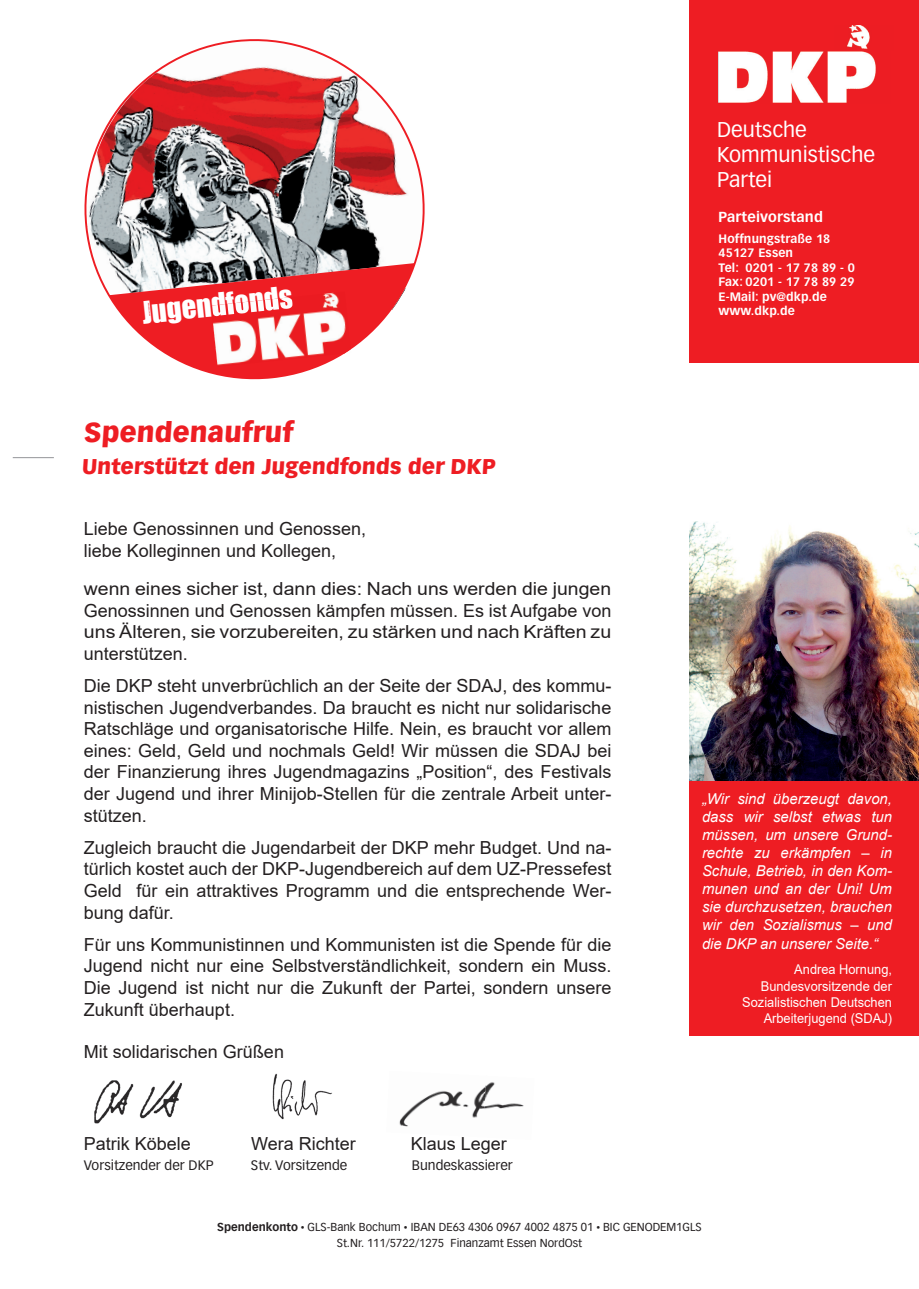
<style>
.page{position:relative;width:919px;height:1289px;background:#fff}
.page>*{position:absolute;margin:0;border:0;box-sizing:border-box;transform-origin:0 0}
.t1{font:28.8px "Impacted";color:#fff}
.t2{font:900 27px "Vectora LT Std";color:#ee1d23}
.t3{font:900 21px "Vectora LT Std";color:#ee1d23}
.t4{font:21px/25.2px "Vectora LT Std";color:#fff}
.t5{font:18px/21.6px "Arial";color:#231f20;text-align:justify}
.t6{font:18px/21.6px "Arial";color:#231f20;text-align:justify;scale:1.08 1}
.t7{font:italic 15px/18.1px "Arial";color:#fff;text-align:justify}
.t8{font:700 14.25px "Vectora LT Std";letter-spacing:.01em;color:#fff}
.t9{font:13.5px/16.2px "Arial";color:#fff;text-align:right;scale:.95 1}
.t10{font:13.5px "Vectora LT Std";color:#231f20}
.t11{font:700 12px/14.4px "Vectora LT Std";letter-spacing:.01em;color:#fff}
.t12{font:11.25px/15.9px "Vectora LH";color:#231f20;text-align:center}
.s1{font-weight:700}
.s2{font-size:7.5px}
</style>
<div class="page">
<img style="left:399px;top:1088px;width:84px;height:39px">
<img style="left:483px;top:1082px;width:41px;height:27px">
<hr style="left:13px;top:457px;width:41px;height:1px;background:#939598">
<img style="left:94px;top:1080px;width:88px;height:44px">
<div style="left:689px;top:0;width:229px;height:363px;background:#ee1d23"></div>
<img style="left:718px;top:51px;width:158px;height:52px">
<img style="left:847px;top:25px;width:23px;height:24px">
<img style="left:272px;top:1073px;width:60px;height:47px">
<svg style="left:84px;top:39px;width:341px;height:234px"></svg>
<svg style="left:97px;top:262px;width:328px;height:118px"></svg>
<img style="left:211px;top:297px;width:82px;height:22px">
<div style="left:689px;top:780px;width:229px;height:255px;background:#ee1d23"></div>
<img style="left:689px;top:521px;width:229px;height:259px">
<h1 class="t1" style="left:140px;top:290px;width:152px;rotate:-6deg">Jugendfonds</h1>
<h2 class="t2" style="left:84px;top:415px;width:211px">Spendenaufruf</h2>
<p class="t3" style="left:81px;top:453px;width:417px">Unterstützt den Jugendfonds der DKP</p>
<p class="t5" style="left:84px;top:518px;width:284px">Liebe Genossinnen und Genossen, liebe Kolleginnen und Kollegen,</p>
<p class="t6" style="left:84px;top:578px;width:490px">wenn eines sicher ist, dann dies: Nach uns werden die jungen Genossinnen und Genossen kämpfen müssen. Es ist Aufgabe von uns Älteren, sie vorzubereiten, zu stärken und nach Kräften zu unterstützen.</p>
<p class="t5" style="left:84px;top:674px;width:529px">Die DKP steht unverbrüchlich an der Seite der SDAJ, des kommu&shy;nistischen Jugendverbandes. Da braucht es nicht nur solidarische Ratschläge und organisatorische Hilfe. Nein, es braucht vor allem eines: Geld, Geld und nochmals Geld! Wir müssen die SDAJ bei der Finanzierung ihres Jugendmagazins „Position“, des Festivals der Jugend und ihrer Minijob-Stellen für die zentrale Arbeit unter&shy;stützen.</p>
<p class="t5" style="left:84px;top:836px;width:529px">Zugleich braucht die Jugendarbeit der DKP mehr Budget. Und na&shy;türlich kostet auch der DKP-Jugendbereich auf dem UZ-Pressefest Geld für ein attraktives Programm und die entsprechende Wer&shy;bung dafür.</p>
<p class="t5" style="left:84px;top:933px;width:529px">Für uns Kommunistinnen und Kommunisten ist die Spende für die Jugend nicht nur eine Selbstverständlichkeit, sondern ein Muss.<br>Die Jugend ist nicht nur die Zukunft der Partei, sondern unsere Zukunft überhaupt.</p>
<p class="t5" style="left:84px;top:1040px;width:202px">Mit solidarischen Grüßen</p>
<p class="t5" style="left:84px;top:1132px;width:109px">Patrik Köbele</p>
<p class="t5" style="left:251px;top:1132px;width:106px">Wera Richter</p>
<p class="t5" style="left:411px;top:1132px;width:98px">Klaus Leger</p>
<p class="t10" style="left:84px;top:1157px;width:131px">Vorsitzender der DKP</p>
<p class="t10" style="left:251px;top:1157px;width:98px">Stv. Vorsitzende</p>
<p class="t10" style="left:412px;top:1157px;width:103px">Bundeskassierer</p>
<p class="t4" style="left:717px;top:117px;width:159px">Deutsche<br>Kommunistische<br>Partei</p>
<p class="t8" style="left:718px;top:208px;width:106px">Parteivorstand</p>
<p class="t11" style="left:718px;top:231px;width:138px">Hoffnungstraße 18<br>45127 Essen<br>Tel: 0201 - 17 78 89 - 0<br>Fax: 0201 - 17 78 89 29<br>E-Mail: pv@dkp.de www.dkp.de</p>
<p class="t7" style="left:702px;top:789px;width:191px">„Wir sind überzeugt davon, dass wir selbst etwas tun müssen, um unsere Grund&shy;rechte zu erkämpfen – in Schule, Betrieb, in den Kom&shy;munen und an der Uni! Um sie durchzusetzen, brauchen wir den Sozialismus – und die DKP an unserer Seite.“</p>
<p class="t9" style="left:742px;top:961px;width:159px">Andrea Hornung,<br>Bundesvorsitzende der<br>Sozialistischen Deutschen<br>Arbeiterjugend (SDAJ)</p>
<p class="t12" style="left:217px;top:1219px;width:486px"><span class="s1">Spendenkonto</span> <span class="s2">•</span> GLS-Bank Bochum <span class="s2">•</span> IBAN DE63 4306 0967 4002 4875 01 <span class="s2">•</span> BIC GENODEM1GLS<br>St.Nr. 111/5722/1275 Finanzamt Essen NordOst</p>
</div>
